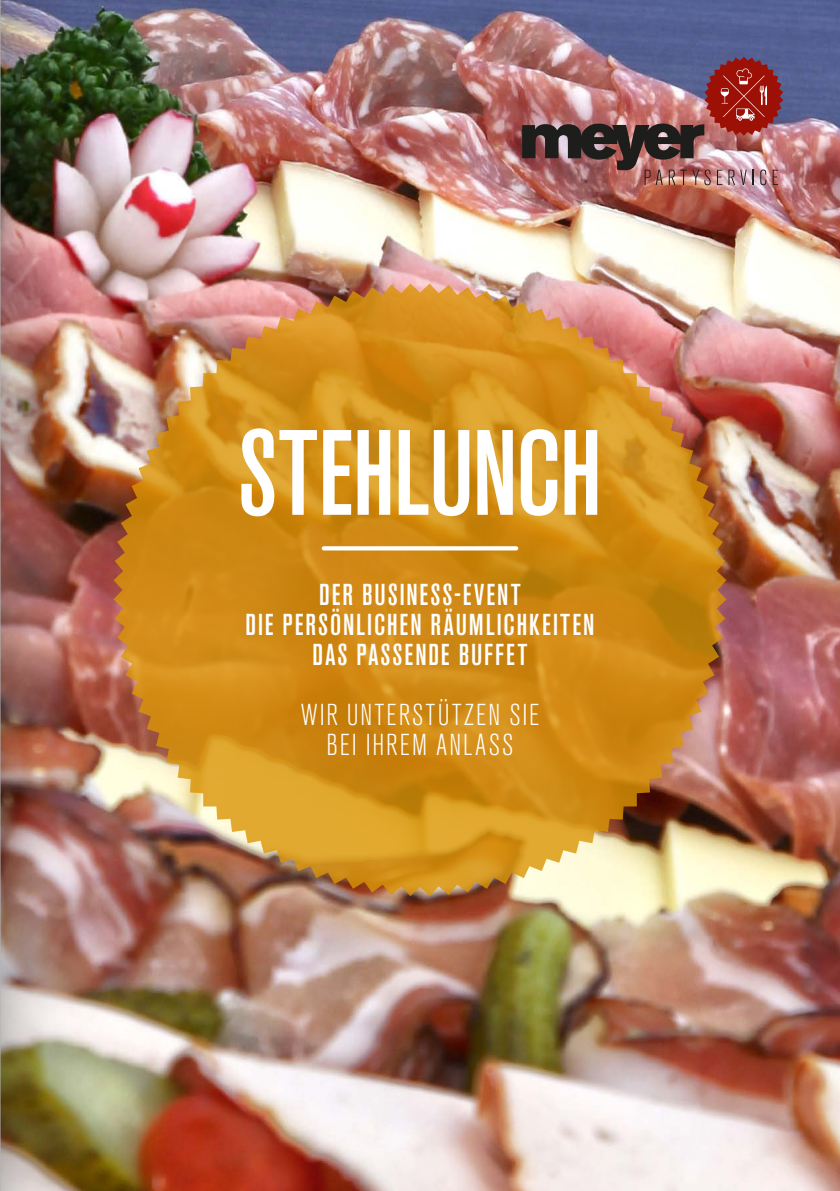
<style>
.page{position:relative;width:840px;height:1191px;background:#fff}
.page>*{position:absolute;margin:0;border:0;box-sizing:border-box;transform-origin:0 0}
.t1{font:500 condensed 120px "Akzidenz Grotesk Pro";letter-spacing:-.005em;color:#fff}
.t2{font:500 condensed 30px/30px "Akzidenz Grotesk Pro";letter-spacing:.065em;color:#fff;text-align:center}
.t3{font:300 condensed 30px/30px "Akzidenz Grotesk Pro";letter-spacing:.075em;color:#fff;text-align:center}
</style>
<div class="page">
<img style="left:85px;top:0;width:754px;height:1191px">
<img style="left:522px;top:57px;width:260px;height:128px">
<img style="left:113px;top:283px;width:613px;height:613px">
<svg style="left:323px;top:546px;width:193px;height:4px"></svg>
<img style="left:1px;top:0;width:84px;height:1191px">
<hr style="left:0;top:0;width:1px;height:1191px;background:#b3b3b3">
<h1 class="t1" style="left:237px;top:395px;width:366px">STEHLUNCH</h1>
<p class="t2" style="left:245px;top:578px;width:350px">DER BUSINESS-EVENT<br>DIE PERSÖNLICHEN RÄUMLICHKEITEN<br>DAS PASSENDE BUFFET</p>
<p class="t3" style="left:300px;top:698px;width:240px">WIR UNTERSTÜTZEN SIE<br>BEI IHREM ANLASS</p>
</div>
